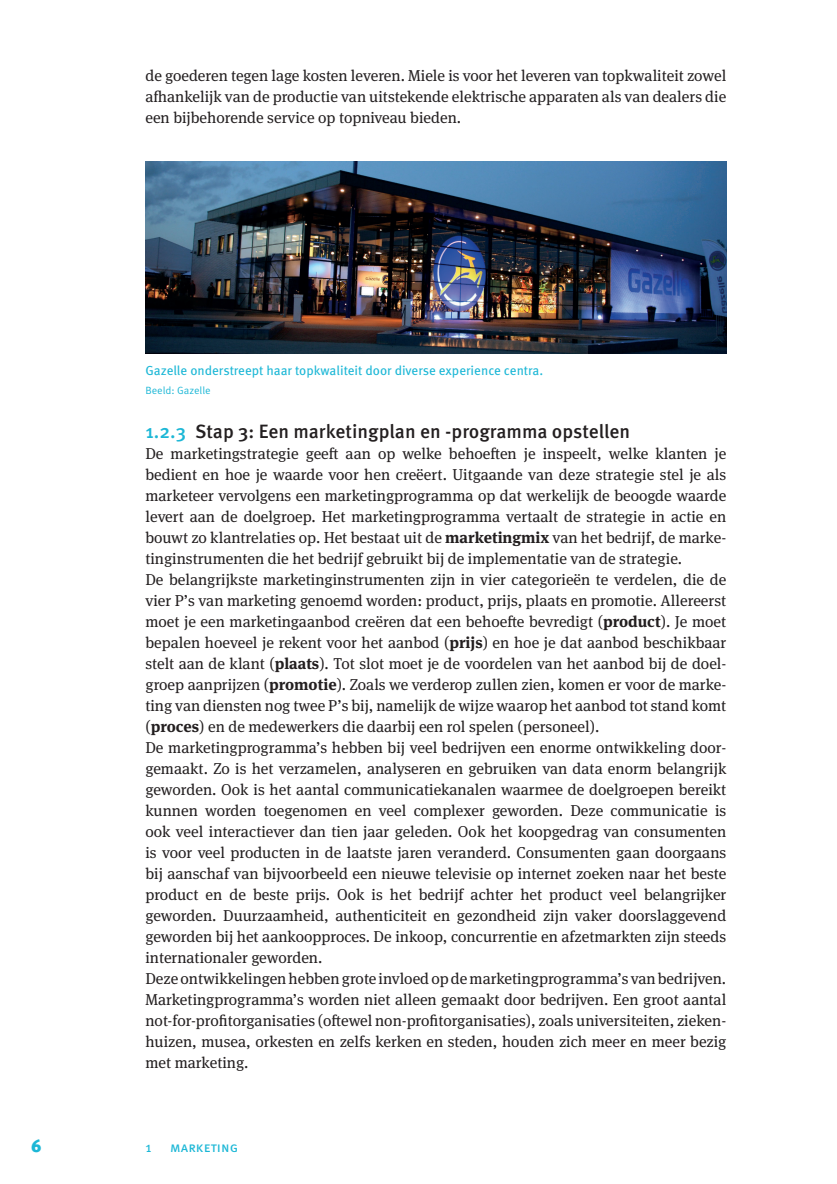
<style>
.page{position:relative;width:837px;height:1184px;background:#fff}
.page>*{position:absolute;margin:0;border:0;box-sizing:border-box;transform-origin:0 0}
.t1{font:500 19.25px "Meta Pro";color:#231f20}
.t2{font:900 17.5px "Meta Pro";color:#1cb7d6}
.t3{font:15.75px/21px "Meta Serif Pro";color:#231f20;text-align:justify}
.t4{font:14px "Meta Pro";color:#1cb7d6}
.t5{font:13.12px "Meta Pro";letter-spacing:-.005em;color:#1cb7d6}
.t6{font:10.5px "Meta Pro Norm";letter-spacing:-.005em;color:#1cb7d6}
.s1{color:#1cb7d6}
.s2{font-weight:700}
</style>
<div class="page">
<img style="left:145px;top:161px;width:581px;height:192px">
<p class="t3" style="left:145px;top:64px;width:582px">de goederen tegen lage kosten leveren. Miele is voor het leveren van topkwaliteit zowel afhankelijk van de productie van uitstekende elektrische apparaten als van dealers die een bijbehorende service op topniveau bieden.</p>
<p class="t5" style="left:145px;top:360px;width:399px">Gazelle onderstreept haar topkwaliteit door diverse experience centra.</p>
<p class="t6" style="left:145px;top:382px;width:67px">Beeld: Gazelle</p>
<p class="t1" style="left:145px;top:416px;width:486px"><span class="s1">1.2.3</span> Stap 3: Een marketingplan en -programma opstellen</p>
<p class="t3" style="left:145px;top:442px;width:582px;text-align:left">De marketingstrategie geeft aan op welke behoeften je inspeelt, welke klanten je bedient en hoe je waarde voor hen creëert. Uitgaande van deze strategie stel je als marketeer vervolgens een marketingprogramma op dat werkelijk de beoogde waarde levert aan de doelgroep. Het marketingprogramma vertaalt de strategie in actie en bouwt zo klantrelaties op. Het bestaat uit de <span class="s2">marketingmix</span> van het bedrijf, de marke&shy;tinginstrumenten die het bedrijf gebruikt bij de implementatie van de strategie.<br>De belangrijkste marketinginstrumenten zijn in vier categorieën te verdelen, die de vier P’s van marketing genoemd worden: product, prijs, plaats en promotie. Allereerst moet je een marketingaanbod creëren dat een behoefte bevredigt (<span class="s2">product</span>). Je moet bepalen hoeveel je rekent voor het aanbod (<span class="s2">prijs</span>) en hoe je dat aanbod beschikbaar stelt aan de klant (<span class="s2">plaats</span>). Tot slot moet je de voordelen van het aanbod bij de doel&shy;groep aanprijzen (<span class="s2">promotie</span>). Zoals we verderop zullen zien, komen er voor de marke&shy;ting van diensten nog twee P’s bij, namelijk de wijze waarop het aanbod tot stand komt (<span class="s2">proces</span>) en de medewerkers die daarbij een rol spelen (personeel).<br>De marketingprogramma’s hebben bij veel bedrijven een enorme ontwikkeling door&shy;gemaakt. Zo is het verzamelen, analyseren en gebruiken van data enorm belangrijk geworden. Ook is het aantal communicatiekanalen waarmee de doelgroepen bereikt kunnen worden toegenomen en veel complexer geworden. Deze communicatie is ook veel interactiever dan tien jaar geleden. Ook het koopgedrag van consumenten is voor veel producten in de laatste jaren veranderd. Consumenten gaan doorgaans bij aanschaf van bijvoorbeeld een nieuwe televisie op internet zoeken naar het beste product en de beste prijs. Ook is het bedrijf achter het product veel belangrijker geworden. Duurzaamheid, authenticiteit en gezondheid zijn vaker doorslaggevend geworden bij het aankoopproces. De inkoop, concurrentie en afzetmarkten zijn steeds internationaler geworden.<br>Deze ontwikkelingen hebben grote invloed op de marketingprogramma’s van bedrijven.<br>Marketingprogramma’s worden niet alleen gemaakt door bedrijven. Een groot aantal not-for-profitorganisaties (oftewel non-profitorganisaties), zoals universiteiten, zieken&shy;huizen, musea, orkesten en zelfs kerken en steden, houden zich meer en meer bezig met marketing.</p>
<p class="t2" style="left:31px;top:1132px;width:12px">6</p>
<p class="t4" style="left:145px;top:1136px;width:8px">1</p>
<p class="t4" style="left:170px;top:1136px;width:69px">Marketing</p>
</div>
